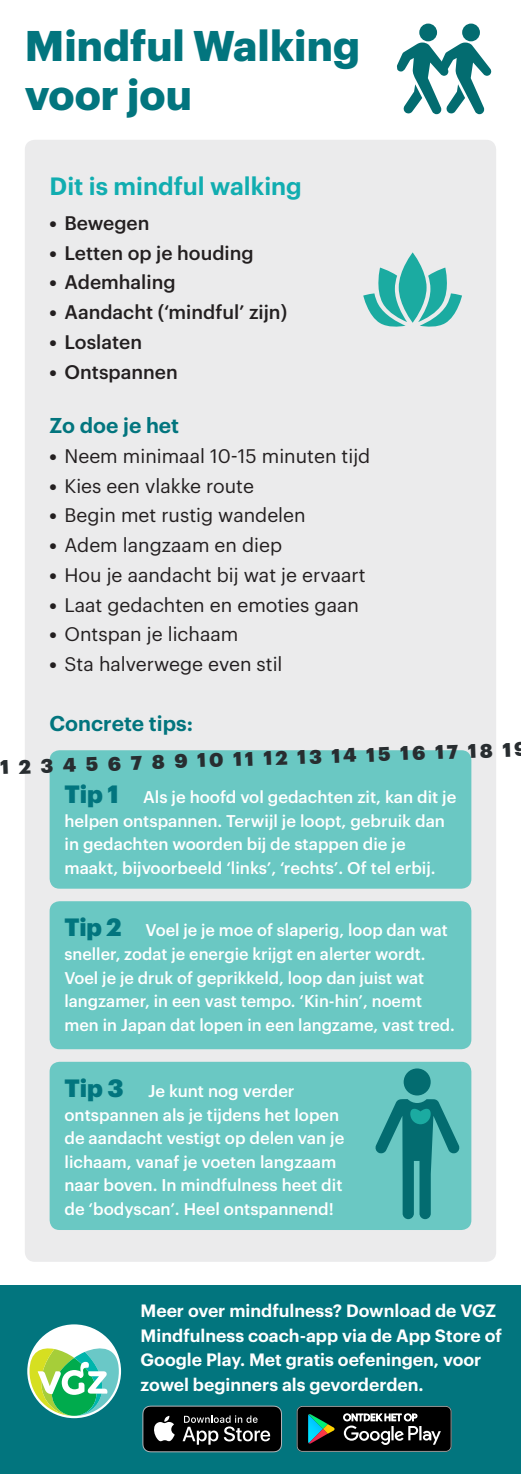
<style>
.page{position:relative;width:521px;height:1474px;background:#fff}
.page>*{position:absolute;margin:0;border:0;box-sizing:border-box;transform-origin:0 0}
.t1{font:700 42px/49px "Graphik";color:#02757e}
.tussenkop{font:600 24.5px "Graphik";color:#11adb0}
.subkop{font:600 21px "Graphik";color:#02757e}
.t2{font:19.25px "Graphik";color:#231f20}
.t3{font:500 19.25px "Graphik";color:#231f20}
.plat{font:900 19.25px "Graphik";color:#282d30}
.kadersupkop{font:600 17.5px/24.5px "Graphik";color:#fff}
.kader_kop_wit{font:500 16.62px/23.6px "Graphik";color:#fff}
.s1{font-weight:900}
.s2{font-weight:900;font-size:24.5px;color:#02757e}
</style>
<div class="page">
<div style="left:0;top:1285px;width:521px;height:188px;background:#02757e"></div>
<div style="left:462px;top:24px;width:18px;height:17px;background:#036c70;border-radius:9px"></div>
<div style="left:419px;top:24px;width:18px;height:17px;background:#036c70;border-radius:9px"></div>
<svg style="left:397px;top:43px;width:94px;height:71px"></svg>
<div style="left:25px;top:140px;width:471px;height:1121px;background:#ebebec;border-radius:10px"></div>
<div style="left:27px;top:1324px;width:94px;height:94px;background:#fff;border-radius:50%"></div>
<svg style="left:30px;top:1345px;width:89px;height:70px"></svg>
<div style="left:50px;top:750px;width:421px;height:138px;background:#6ac8c3;border-radius:10px"></div>
<div style="left:50px;top:901px;width:421px;height:148px;background:#6ac8c3;border-radius:10px"></div>
<div style="left:50px;top:1061px;width:421px;height:168px;background:#6ac8c3;border-radius:10px"></div>
<div style="left:404px;top:1068px;width:27px;height:27px;background:#036c70;border-radius:50%"></div>
<svg style="left:375px;top:1099px;width:85px;height:120px"></svg>
<svg style="left:418px;top:267px;width:44px;height:60px"></svg>
<svg style="left:363px;top:267px;width:44px;height:60px"></svg>
<svg style="left:399px;top:252px;width:27px;height:71px;background:#3cb5ad"></svg>
<svg style="left:142px;top:1405px;width:140px;height:47px;background:#2e3131"></svg>
<svg style="left:297px;top:1405px;width:154px;height:46px;background:#2a3231"></svg>
<h1 class="t1" style="left:25px;top:17px;width:337px">Mindful Walking voor jou</h1>
<p class="tussenkop" style="left:50px;top:167px;width:254px">Dit is mindful walking</p>
<p class="t3" style="left:50px;top:208px;width:101px"><span class="s1">•</span> Bewegen</p>
<p class="t3" style="left:50px;top:238px;width:206px"><span class="s1">•</span> Letten op je houding</p>
<p class="t3" style="left:50px;top:268px;width:127px"><span class="s1">•</span> Ademhaling</p>
<p class="t3" style="left:50px;top:297px;width:239px"><span class="s1">•</span> Aandacht (‘mindful’ zijn)</p>
<p class="t3" style="left:50px;top:327px;width:94px"><span class="s1">•</span> Loslaten</p>
<p class="t3" style="left:50px;top:357px;width:130px"><span class="s1">•</span> Ontspannen</p>
<p class="subkop" style="left:50px;top:409px;width:131px">Zo doe je het</p>
<p class="t2" style="left:50px;top:441px;width:322px"><span class="s1">•</span> Neem minimaal 10-15 minuten tijd</p>
<p class="t2" style="left:50px;top:471px;width:206px"><span class="s1">•</span> Kies een vlakke route</p>
<p class="t2" style="left:50px;top:501px;width:257px"><span class="s1">•</span> Begin met rustig wandelen</p>
<p class="t2" style="left:50px;top:530px;width:234px"><span class="s1">•</span> Adem langzaam en diep</p>
<p class="t2" style="left:50px;top:560px;width:317px"><span class="s1">•</span> Hou je aandacht bij wat je ervaart</p>
<p class="t2" style="left:50px;top:590px;width:311px"><span class="s1">•</span> Laat gedachten en emoties gaan</p>
<p class="t2" style="left:50px;top:620px;width:190px"><span class="s1">•</span> Ontspan je lichaam</p>
<p class="t2" style="left:50px;top:649px;width:234px"><span class="s1">•</span> Sta halverwege even stil</p>
<p class="subkop" style="left:50px;top:707px;width:145px">Concrete tips:</p>
<p class="plat" style="left:0;top:752px;width:529px;rotate:-2deg">1 2 3 4 5 6 7 8 9 10 11 12 13 14 15 16 17 18 19</p>
<p class="kader_kop_wit" style="left:64px;top:783px;width:393px"><span class="s2">Tip 1</span> Als je hoofd vol gedachten zit, kan dit je helpen ontspannen. Terwijl je loopt, gebruik dan in gedachten woorden bij de stappen die je maakt, bijvoorbeeld ‘links’, ‘rechts’. Of tel erbij.</p>
<p class="kader_kop_wit" style="left:64px;top:917px;width:392px"><span class="s2">Tip 2</span> Voel je je moe of slaperig, loop dan wat sneller, zodat je energie krijgt en alerter wordt.<br>Voel je je druk of geprikkeld, loop dan juist wat langzamer, in een vast tempo. ‘Kin-hin’, noemt men in Japan dat lopen in een langzame, vast tred.</p>
<p class="kader_kop_wit" style="left:64px;top:1077px;width:281px"><span class="s2">Tip 3</span> Je kunt nog verder ontspannen als je tijdens het lopen de aandacht vestigt op delen van je lichaam, vanaf je voeten langzaam naar boven. In mindfulness heet dit de ‘bodyscan’. Heel ontspannend!</p>
<p class="kadersupkop" style="left:141px;top:1297px;width:363px">Meer over mindfulness? Download de VGZ Mindfulness coach-app via de App Store of Google Play. Met gratis oefeningen, voor zowel beginners als gevorderden.</p>
</div>
